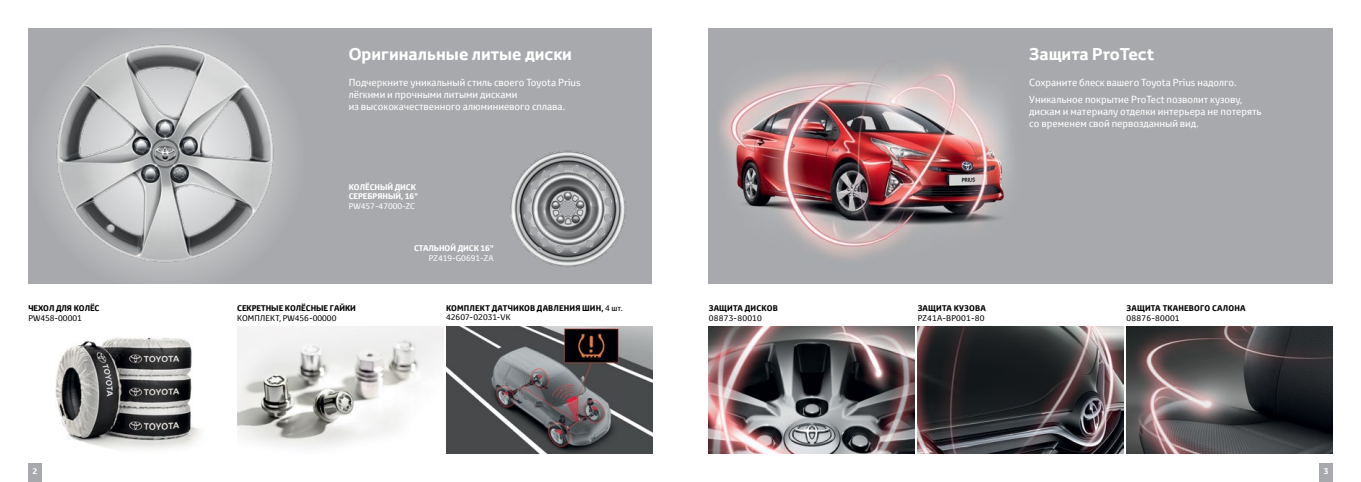
<style>
.page{position:relative;width:1361px;height:482px;background:#fff}
.page>*{position:absolute;margin:0;border:0;box-sizing:border-box;transform-origin:0 0}
.t1{font:700 16.6px "Toyota Display";color:#fff}
.t2{font:10px/12px "Toyota Text";color:#fff}
.t3{font:700 8px/9.6px "Toyota Text";letter-spacing:.02em;color:#000}
.t4{font:700 8px/9.6px "Toyota Text";color:#fff}
.t5{font:8px "Toyota Text";letter-spacing:.025em;color:#000}
.t6{font:700 8px "Toyota Text";color:#000}
.t7{font:8px "Toyota Text";color:#000}
.t8{font:8px "Toyota Text";color:#fff}
.s1{font-weight:400}
</style>
<div class="page">
<div style="left:1319px;top:464px;width:13px;height:18px;background:#a7a9ac"></div>
<img style="left:709px;top:326px;width:206px;height:128px">
<img style="left:917px;top:326px;width:206px;height:128px">
<div style="left:28px;top:464px;width:13px;height:18px;background:#a7a9ac"></div>
<img style="left:237px;top:326px;width:206px;height:121px">
<img style="left:446px;top:326px;width:206px;height:128px">
<div style="left:28px;top:28px;width:624px;height:255px;background:#a7a9ac"></div>
<img style="left:45px;top:34px;width:244px;height:244px">
<img style="left:55px;top:337px;width:145px;height:113px">
<img style="left:510px;top:150px;width:116px;height:117px">
<div style="left:709px;top:28px;width:623px;height:255px;background:#a7a9ac"></div>
<img style="left:719px;top:63px;width:292px;height:196px">
<img style="left:1126px;top:326px;width:206px;height:127px">
<p class="t6" style="left:28px;top:303px;width:73px">ЧЕХОЛ ДЛЯ КОЛЁС</p>
<p class="t7" style="left:28px;top:312px;width:55px">PW458-00001</p>
<h1 class="t1" style="left:349px;top:43px;width:225px">Оригинальные литые диски</h1>
<p class="t2" style="left:349px;top:76px;width:233px">Подчеркните уникальный стиль своего Toyota Prius лёгкими и прочными литыми дисками<br>из высококачественного алюминиевого сплава.</p>
<p class="t4" style="left:349px;top:182px;width:71px">КОЛЁСНЫЙ ДИСК<br>СЕРЕБРЯНЫЙ, 16"</p>
<p class="t8" style="left:349px;top:201px;width:68px">PW457-47000-ZC</p>
<p class="t6" style="left:237px;top:303px;width:120px">СЕКРЕТНЫЕ КОЛЁСНЫЕ ГАЙКИ</p>
<p class="t7" style="left:237px;top:312px;width:101px">КОМПЛЕКТ, PW456-00000</p>
<p class="t4" style="left:414px;top:244px;width:81px">СТАЛЬНОЙ ДИСК 16"</p>
<p class="t8" style="left:429px;top:253px;width:66px">PZ419-G0691-ZA</p>
<p class="t3" style="left:446px;top:303px;width:178px">КОМПЛЕКТ ДАТЧИКОВ ДАВЛЕНИЯ ШИН, <span class="s1">4 шт.<br>42607-02031-VK</span></p>
<p class="t3" style="left:709px;top:303px;width:71px">ЗАЩИТА ДИСКОВ</p>
<p class="t5" style="left:709px;top:312px;width:55px">08873-80010</p>
<h1 class="t1" style="left:1029px;top:43px;width:126px">Защита ProTect</h1>
<p class="t2" style="left:1029px;top:73px;width:214px;line-height:17.7px">Сохраните блеск вашего Toyota Prius надолго.<br>Уникальное покрытие ProTect позволит кузову,</p>
<p class="t2" style="left:1029px;top:106px;width:234px">дискам и материалу отделки интерьера не потерять со временем свой первозданный вид.</p>
<p class="t3" style="left:917px;top:303px;width:70px">ЗАЩИТА КУЗОВА</p>
<p class="t5" style="left:917px;top:312px;width:68px">PZ41A-BP001-80</p>
<p class="t3" style="left:1126px;top:303px;width:120px">ЗАЩИТА ТКАНЕВОГО САЛОНА</p>
<p class="t5" style="left:1126px;top:312px;width:55px">08876-80001</p>
<p class="t4" style="left:32px;top:466px;width:6px">2</p>
<p class="t4" style="left:1323px;top:466px;width:6px">3</p>
</div>
